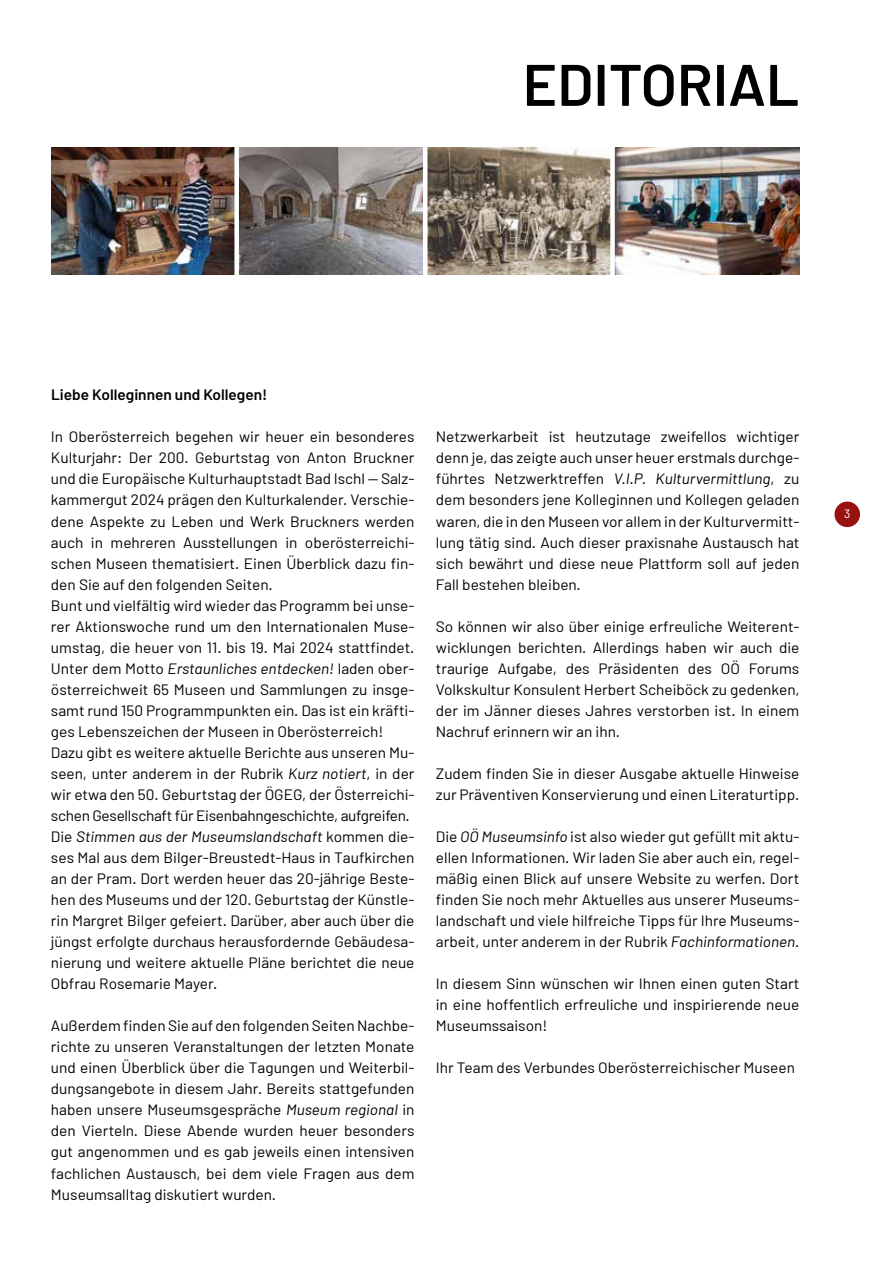
<style>
.page{position:relative;width:893px;height:1263px;background:#fff}
.page>*{position:absolute;margin:0;border:0;box-sizing:border-box;transform-origin:0 0}
.t1{font:600 58.5px "Barlow";color:#000}
.t2{font:15px/21px "Barlow";color:#000;text-align:justify}
.t3{font:600 15px "Barlow";color:#000}
.t4{font:12px "Barlow";color:#fff}
.s1{font-style:italic}
</style>
<div class="page">
<div style="left:834px;top:502px;width:26px;height:25px;background:#97120f;border-radius:50%"></div>
<img style="left:615px;top:148px;width:184px;height:126px">
<img style="left:427px;top:148px;width:183px;height:126px">
<img style="left:239px;top:148px;width:184px;height:126px">
<img style="left:51px;top:148px;width:183px;height:126px">
<h1 class="t1" style="left:523px;top:48px;width:278px">EDITORIAL</h1>
<p class="t3" style="left:51px;top:386px;width:218px">Liebe Kolleginnen und Kollegen!</p>
<p class="t2" style="left:51px;top:426px;width:365px;text-align:left">In Oberösterreich begehen wir heuer ein besonderes Kulturjahr: Der 200. Geburtstag von Anton Bruckner und die Europäische Kulturhauptstadt Bad Ischl — Salz&shy;kammergut 2024 prägen den Kulturkalender. Verschie&shy;dene Aspekte zu Leben und Werk Bruckners werden auch in mehreren Ausstellungen in oberösterreichi&shy;schen Museen thematisiert. Einen Überblick dazu fin&shy;den Sie auf den folgenden Seiten.<br>Bunt und vielfältig wird wieder das Programm bei unse&shy;rer Aktionswoche rund um den Internationalen Muse&shy;umstag, die heuer von 11. bis 19. Mai 2024 stattfindet.<br>Unter dem Motto <span class="s1">Erstaunliches entdecken!</span> laden ober&shy;österreichweit 65 Museen und Sammlungen zu insge&shy;samt rund 150 Programmpunkten ein. Das ist ein kräfti&shy;ges Lebenszeichen der Museen in Oberösterreich!<br>Dazu gibt es weitere aktuelle Berichte aus unseren Mu&shy;seen, unter anderem in der Rubrik <span class="s1">Kurz notiert</span>, in der wir etwa den 50. Geburtstag der ÖGEG, der Österreichi&shy;schen Gesellschaft für Eisenbahngeschichte, aufgreifen.<br>Die <span class="s1">Stimmen aus der Museumslandschaft</span> kommen die&shy;ses Mal aus dem Bilger-Breustedt-Haus in Taufkirchen an der Pram. Dort werden heuer das 20-jährige Beste&shy;hen des Museums und der 120. Geburtstag der Künstle&shy;rin Margret Bilger gefeiert. Darüber, aber auch über die jüngst erfolgte durchaus herausfordernde Gebäudesa&shy;nierung und weitere aktuelle Pläne berichtet die neue Obfrau Rosemarie Mayer.</p>
<p class="t2" style="left:51px;top:1015px;width:365px">Außerdem finden Sie auf den folgenden Seiten Nachbe&shy;richte zu unseren Veranstaltungen der letzten Monate und einen Überblick über die Tagungen und Weiterbil&shy;dungsangebote in diesem Jahr. Bereits stattgefunden haben unsere Museumsgespräche <span class="s1">Museum regional</span> in den Vierteln. Diese Abende wurden heuer besonders gut angenommen und es gab jeweils einen intensiven fachlichen Austausch, bei dem viele Fragen aus dem Museumsalltag diskutiert wurden.</p>
<p class="t2" style="left:436px;top:426px;width:365px">Netzwerkarbeit ist heutzutage zweifellos wichtiger denn je, das zeigte auch unser heuer erstmals durchge&shy;führtes Netzwerktreffen <span class="s1">V.I.P. Kulturvermittlung</span>, zu dem besonders jene Kolleginnen und Kollegen geladen waren, die in den Museen vor allem in der Kulturvermitt&shy;lung tätig sind. Auch dieser praxisnahe Austausch hat sich bewährt und diese neue Plattform soll auf jeden Fall bestehen bleiben.</p>
<p class="t2" style="left:436px;top:615px;width:365px">So können wir also über einige erfreuliche Weiterent&shy;wicklungen berichten. Allerdings haben wir auch die traurige Aufgabe, des Präsidenten des OÖ Forums Volkskultur Konsulent Herbert Scheiböck zu gedenken, der im Jänner dieses Jahres verstorben ist. In einem Nachruf erinnern wir an ihn.</p>
<p class="t2" style="left:436px;top:763px;width:365px">Zudem finden Sie in dieser Ausgabe aktuelle Hinweise zur Präventiven Konservierung und einen Literaturtipp.</p>
<p class="t2" style="left:436px;top:826px;width:365px">Die <span class="s1">OÖ Museumsinfo</span> ist also wieder gut gefüllt mit aktu&shy;ellen Informationen. Wir laden Sie aber auch ein, regel&shy;mäßig einen Blick auf unsere Website zu werfen. Dort finden Sie noch mehr Aktuelles aus unserer Museums&shy;landschaft und viele hilfreiche Tipps für Ihre Museums&shy;arbeit, unter anderem in der Rubrik <span class="s1">Fachinformationen</span>.</p>
<p class="t2" style="left:436px;top:973px;width:365px">In diesem Sinn wünschen wir Ihnen einen guten Start in eine hoffentlich erfreuliche und inspirierende neue Museumssaison!</p>
<p class="t2" style="left:436px;top:1057px;width:361px">Ihr Team des Verbundes Oberösterreichischer Museen</p>
<p class="t4" style="left:844px;top:506px;width:8px">3</p>
</div>
